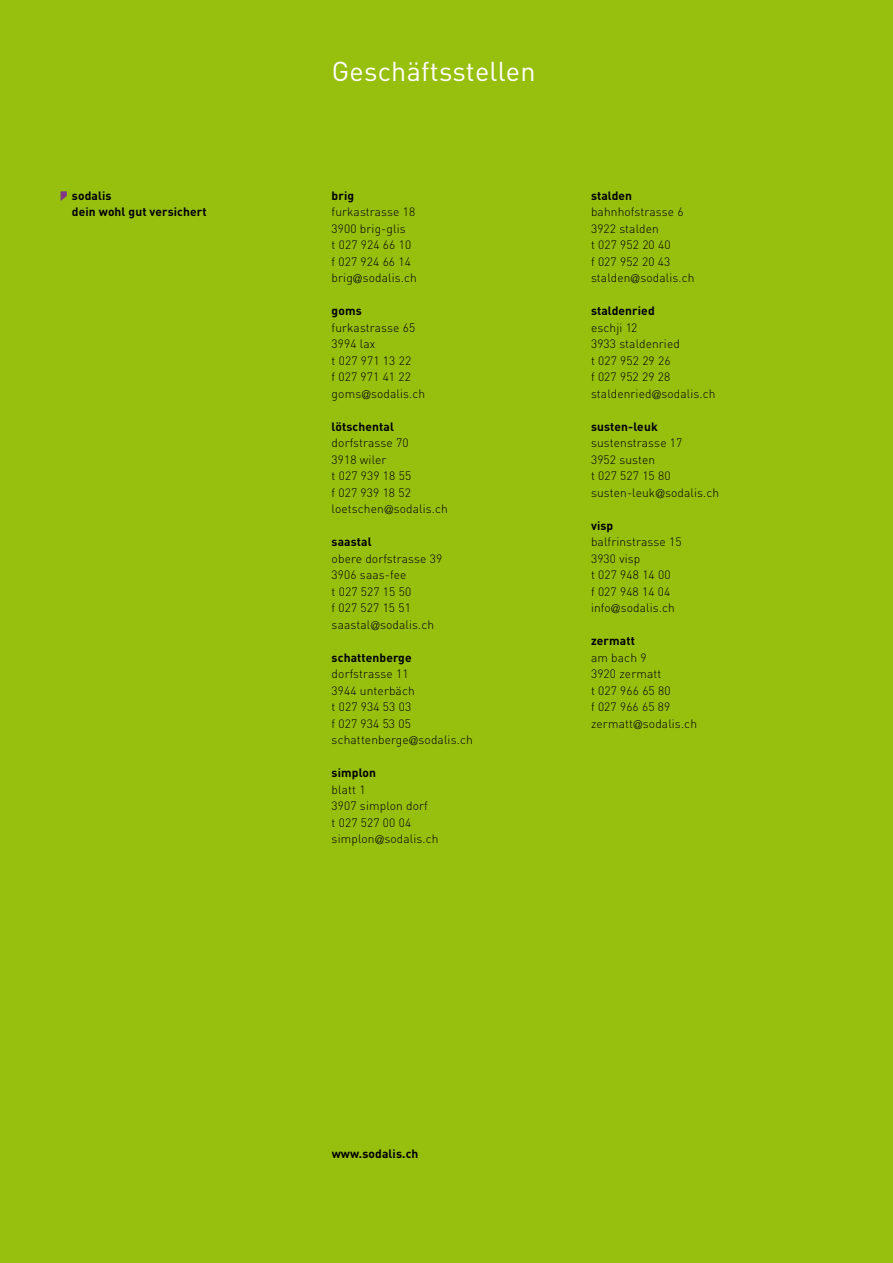
<style>
.page{position:relative;width:893px;height:1263px;background:#97bf0d}
.page>*{position:absolute;margin:0;border:0;box-sizing:border-box;transform-origin:0 0}
.t1{font:27px "DINOT";letter-spacing:.01em;color:#fff}
.t2{font:300 12px/16.5px "DINOT";letter-spacing:.01em;color:#000}
.t3{font:700 12px/16.5px "DINOT";letter-spacing:.01em;color:#000}
.s1{font-family:"Helvetica Neue"}
</style>
<div class="page">
<svg style="left:61px;top:191px;width:6px;height:10px"></svg>
<h1 class="t1" style="left:332px;top:54px;width:205px">Geschäftsstellen</h1>
<p class="t3" style="left:72px;top:187px;width:136px">sodalis<br>dein wohl gut versichert</p>
<p class="t3" style="left:332px;top:187px;width:24px">brig</p>
<p class="t2" style="left:332px;top:204px;width:87px">furkastrasse 18<br>3900 brig-glis<br>t 027 924 66 10 f 027 924 66 14 brig<span class="s1">@</span>sodalis.ch</p>
<p class="t3" style="left:332px;top:302px;width:32px">goms</p>
<p class="t2" style="left:332px;top:319px;width:95px">furkastrasse 65<br>3994 lax<br>t 027 971 13 22<br>f 027 971 41 22 goms<span class="s1">@</span>sodalis.ch</p>
<p class="t3" style="left:332px;top:418px;width:64px">lötschental</p>
<p class="t2" style="left:332px;top:435px;width:118px">dorfstrasse 70<br>3918 wiler<br>t 027 939 18 55<br>f 027 939 18 52 loetschen<span class="s1">@</span>sodalis.ch</p>
<p class="t3" style="left:332px;top:533px;width:41px">saastal</p>
<p class="t2" style="left:332px;top:550px;width:112px">obere dorfstrasse 39<br>3906 saas-fee<br>t 027 527 15 50<br>f 027 527 15 51 saastal<span class="s1">@</span>sodalis.ch</p>
<p class="t3" style="left:332px;top:649px;width:81px">schattenberge</p>
<p class="t2" style="left:332px;top:666px;width:143px">dorfstrasse 11<br>3944 unterbäch<br>t 027 934 53 03<br>f 027 934 53 05 schattenberge<span class="s1">@</span>sodalis.ch</p>
<p class="t3" style="left:332px;top:764px;width:46px">simplon</p>
<p class="t2" style="left:332px;top:781px;width:108px">blatt 1<br>3907 simplon dorf<br>t 027 527 00 04 simplon<span class="s1">@</span>sodalis.ch</p>
<p class="t3" style="left:591px;top:187px;width:43px">stalden</p>
<p class="t2" style="left:591px;top:204px;width:105px">bahnhofstrasse 6<br>3922 stalden<br>t 027 952 20 40<br>f 027 952 20 43 stalden<span class="s1">@</span>sodalis.ch</p>
<p class="t3" style="left:591px;top:302px;width:65px">staldenried</p>
<p class="t2" style="left:591px;top:319px;width:126px">eschji 12<br>3933 staldenried<br>t 027 952 29 26<br>f 027 952 29 28 staldenried<span class="s1">@</span>sodalis.ch</p>
<p class="t3" style="left:591px;top:418px;width:68px">susten-leuk</p>
<p class="t2" style="left:591px;top:435px;width:130px">sustenstrasse 17<br>3952 susten<br>t 027 527 15 80 susten-leuk<span class="s1">@</span>sodalis.ch</p>
<p class="t3" style="left:591px;top:517px;width:24px">visp</p>
<p class="t2" style="left:591px;top:534px;width:92px">balfrinstrasse 15<br>3930 visp<br>t 027 948 14 00<br>f 027 948 14 04 info<span class="s1">@</span>sodalis.ch</p>
<p class="t3" style="left:591px;top:632px;width:45px">zermatt</p>
<p class="t2" style="left:591px;top:649px;width:107px">am bach 9<br>3920 zermatt<br>t 027 966 65 80<br>f 027 966 65 89 zermatt<span class="s1">@</span>sodalis.ch</p>
<p class="t3" style="left:332px;top:1145px;width:88px">www.sodalis.ch</p>
</div>
